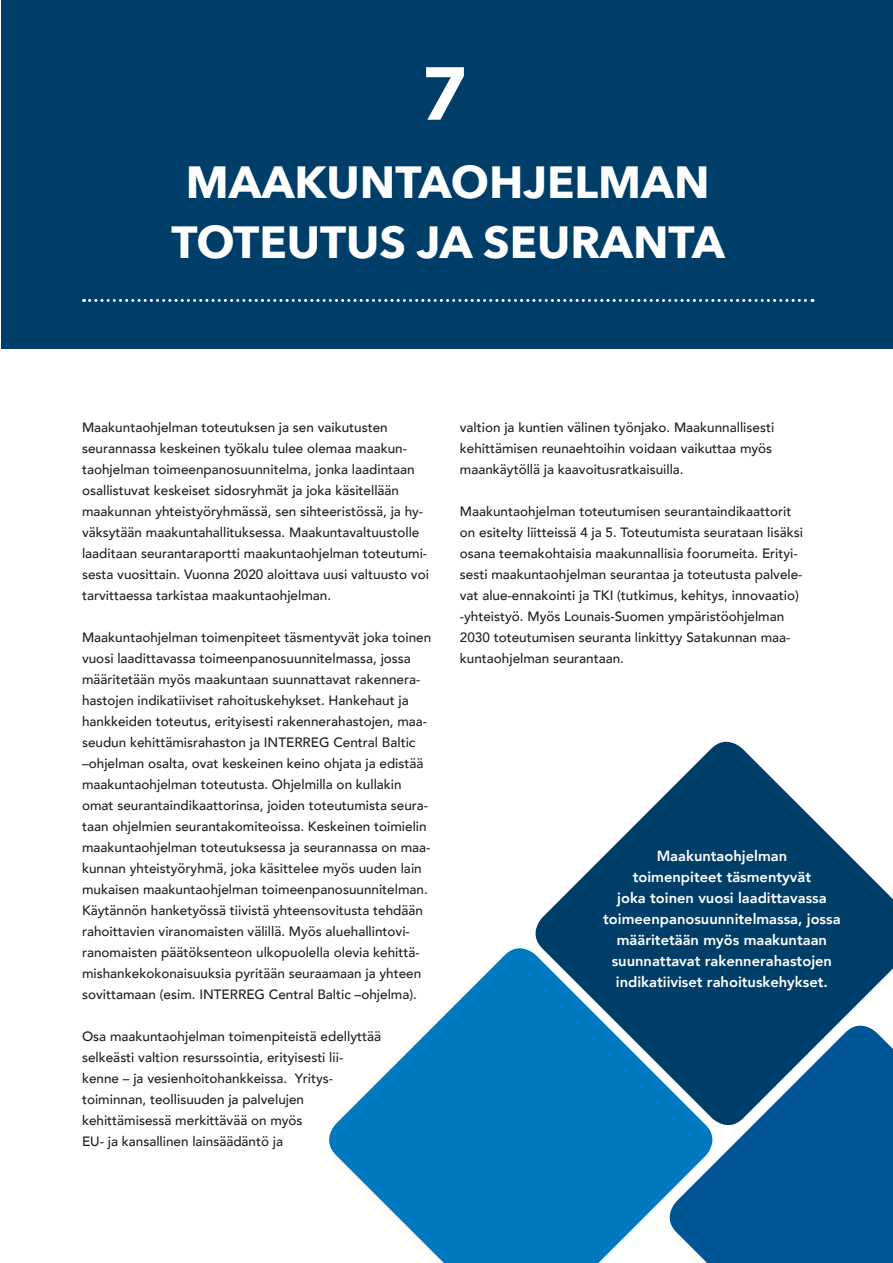
<style>
.page{position:relative;width:893px;height:1263px;background:#fff}
.page>*{position:absolute;margin:0;border:0;box-sizing:border-box;transform-origin:0 0}
.t1{font:700 75px "Gotham";color:#fff}
.t2{font:700 45px/60px "Avenir Next";color:#fff;text-align:center}
.t3{font:800 14.7px/21px "Avenir";color:#fff;text-align:center}
.t4{font:500 13.5px/21px "Avenir";color:#231f20}
</style>
<div class="page">
<div style="left:1px;top:0;width:892px;height:349px;background:#003e6a"></div>
<svg style="left:535px;top:741px;width:358px;height:276px;fill:#003e6a"></svg>
<svg style="left:721px;top:1017px;width:172px;height:246px;background:#115d94"></svg>
<svg style="left:84px;top:299px;width:729px;height:3px"></svg>
<svg style="left:329px;top:940px;width:392px;height:323px;fill:#0079c0"></svg>
<h1 class="t1" style="left:421px;top:65px;width:48px">7</h1>
<h2 class="t2" style="left:172px;top:154px;width:555px">MAAKUNTAOHJELMAN<br>TOTEUTUS JA SEURANTA</h2>
<p class="t4" style="left:82px;top:417px;width:348px">Maakuntaohjelman toteutuksen ja sen vaikutusten seurannassa keskeinen työkalu tulee olemaa maakun&shy;taohjelman toimeenpanosuunnitelma, jonka laadintaan osallistuvat keskeiset sidosryhmät ja joka käsitellään maakunnan yhteistyöryhmässä, sen sihteeristössä, ja hy&shy;väksytään maakuntahallituksessa. Maakuntavaltuustolle laaditaan seurantaraportti maakuntaohjelman toteutumi&shy;sesta vuosittain. Vuonna 2020 aloittava uusi valtuusto voi tarvittaessa tarkistaa maakuntaohjelman.</p>
<p class="t4" style="left:82px;top:627px;width:351px">Maakuntaohjelman toimenpiteet täsmentyvät joka toinen vuosi laadittavassa toimeenpanosuunnitelmassa, jossa määritetään myös maakuntaan suunnattavat rakennera&shy;hastojen indikatiiviset rahoituskehykset. Hankehaut ja hankkeiden toteutus, erityisesti rakennerahastojen, maa&shy;seudun kehittämisrahaston ja INTERREG Central Baltic –ohjelman osalta, ovat keskeinen keino ohjata ja edistää maakuntaohjelman toteutusta. Ohjelmilla on kullakin omat seurantaindikaattorinsa, joiden toteutumista seura&shy;taan ohjelmien seurantakomiteoissa. Keskeinen toimielin maakuntaohjelman toteutuksessa ja seurannassa on maa&shy;kunnan yhteistyöryhmä, joka käsittelee myös uuden lain mukaisen maakuntaohjelman toimeenpanosuunnitelman.<br>Käytännön hanketyössä tiivistä yhteensovitusta tehdään rahoittavien viranomaisten välillä. Myös aluehallintovi&shy;ranomaisten päätöksenteon ulkopuolella olevia kehittä&shy;mishankekokonaisuuksia pyritään seuraamaan ja yhteen sovittamaan (esim. INTERREG Central Baltic –ohjelma).</p>
<p class="t4" style="left:82px;top:1026px;width:301px">Osa maakuntaohjelman toimenpiteistä edellyttää selkeästi valtion resurssointia, erityisesti lii&shy;kenne – ja vesienhoitohankkeissa. Yritys&shy;toiminnan, teollisuuden ja palvelujen kehittämisessä merkittävää on myös<br>EU- ja kansallinen lainsäädäntö ja</p>
<p class="t4" style="left:460px;top:417px;width:316px">valtion ja kuntien välinen työnjako. Maakunnallisesti kehittämisen reunaehtoihin voidaan vaikuttaa myös maankäytöllä ja kaavoitusratkaisuilla.</p>
<p class="t4" style="left:460px;top:501px;width:344px">Maakuntaohjelman toteutumisen seurantaindikaattorit on esitelty liitteissä 4 ja 5. Toteutumista seurataan lisäksi osana teemakohtaisia maakunnallisia foorumeita. Erityi&shy;sesti maakuntaohjelman seurantaa ja toteutusta palvele&shy;vat alue-ennakointi ja TKI (tutkimus, kehitys, innovaatio) -yhteistyö. Myös Lounais-Suomen ympäristöohjelman 2030 toteutumisen seuranta linkittyy Satakunnan maa&shy;kuntaohjelman seurantaan.</p>
<p class="t3" style="left:603px;top:846px;width:239px">Maakuntaohjelman<br>toimenpiteet täsmentyvät<br>joka toinen vuosi laadittavassa toimeenpanosuunnitelmassa, jossa määritetään myös maakuntaan suunnattavat rakennerahastojen indikatiiviset rahoituskehykset.</p>
</div>
